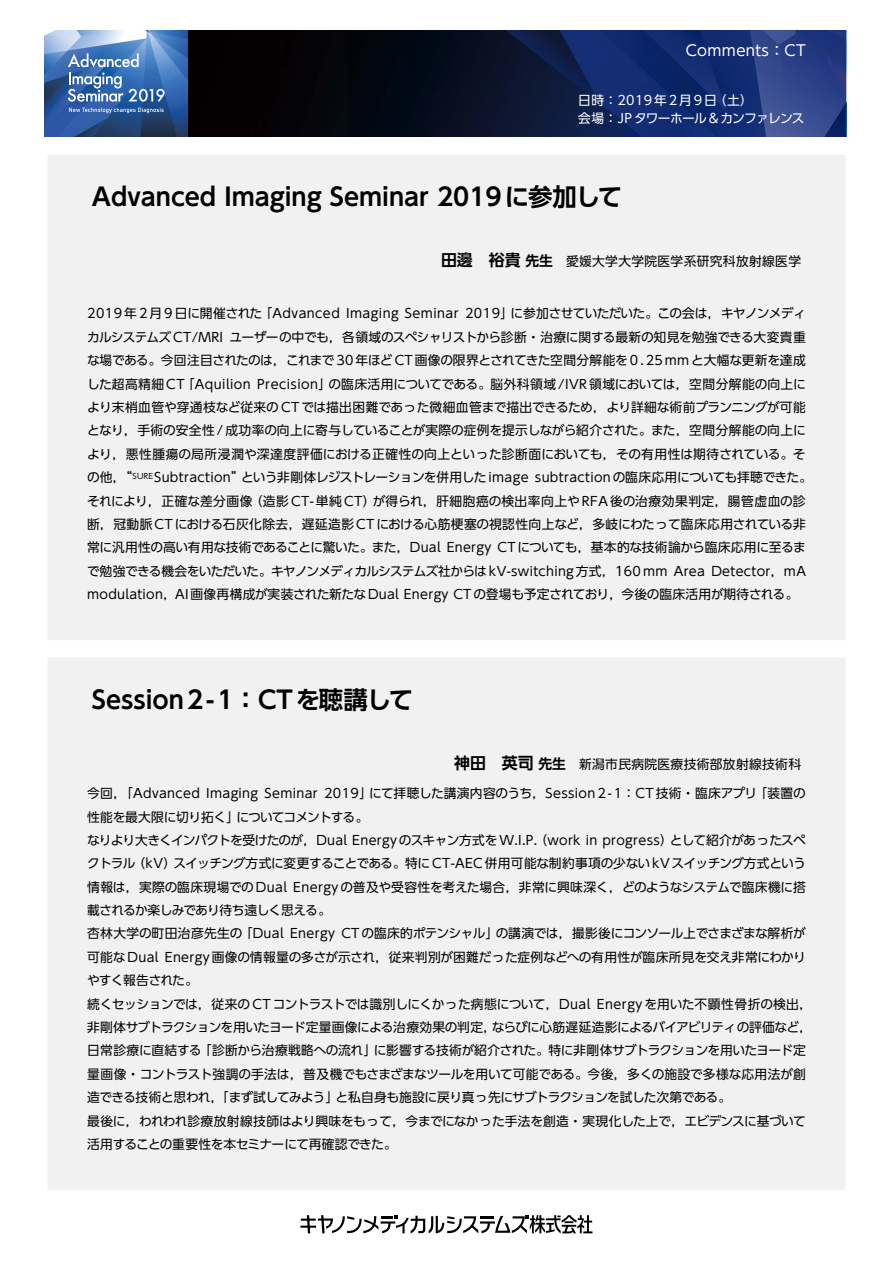
<style>
.page{position:relative;width:893px;height:1263px;background:#fff}
.page>*{position:absolute;margin:0;border:0;box-sizing:border-box;transform-origin:0 0}
.t1{font:700 24.45px "UD Shin Go Pro De";color:#000}
.t2{font:14.85px "UD Shin Go Pro";letter-spacing:.025em;color:#fff}
.t3{font:12.75px/23.4px "UD Shin Go Pro";letter-spacing:-.015em;color:#000}
.t4{font:12.75px "UD Shin Go Pro";letter-spacing:.025em;color:#000}
.t5{font:12.75px/18.1px "UD Shin Go Pro";letter-spacing:-.015em;color:#fff}
.s1{font-family:"UD Shin Go Pro De";font-weight:700;font-size:15.9px}
.s2{font-family:"UD Shin Go Pro De";font-weight:700;font-size:13.8px}
</style>
<div class="page">
<div style="left:47px;top:154px;width:799px;height:487px;background:#eeeeef;border:1px solid #fff"></div>
<div style="left:47px;top:657px;width:799px;height:533px;background:#eeeeef"></div>
<img style="left:188px;top:30px;width:161px;height:106px">
<img style="left:45px;top:30px;width:143px;height:106px">
<svg style="left:68px;top:53px;width:97px;height:49px;background:#5e8ac2"></svg>
<svg style="left:69px;top:108px;width:95px;height:5px"></svg>
<svg style="left:349px;top:30px;width:497px;height:106px;background:#112250"></svg>
<svg style="left:300px;top:1215px;width:292px;height:18px"></svg>
<p class="t2" style="left:686px;top:38px;width:122px">Comments：CT</p>
<p class="t5" style="left:578px;top:90px;width:228px">日時：2019年2月9日（土）<br>会場：JP タワーホール &amp; カンファレンス</p>
<h1 class="t1" style="left:92px;top:177px;width:532px">Advanced Imaging Seminar 2019に参加して</h1>
<p class="t4" style="left:441px;top:251px;width:362px"><span class="s1">田邊　裕貴</span> <span class="s2">先生</span> 愛媛大学大学院医学系研究科放射線医学</p>
<p class="t3" style="left:87px;top:302px;width:726px">2019年2月9日に開催された「Advanced Imaging Seminar 2019」に参加させていただいた。この会は，キヤノンメディカルシステムズ CT/MRI ユーザーの中でも，各領域のスペシャリストから診断・治療に関する最新の知見を勉強できる大変貴重な場である。今回注目されたのは，これまで 30 年ほど CT 画像の限界とされてきた空間分解能を 0 . 25 mm と大幅な更新を達成した超高精細CT「Aquilion Precision」の臨床活用についてである。脳外科領域/IVR領域においては，空間分解能の向上により末梢血管や穿通枝など従来の CT では描出困難であった微細血管まで描出できるため，より詳細な術前プランニングが可能となり，手術の安全性 / 成功率の向上に寄与していることが実際の症例を提示しながら紹介された。また，空間分解能の向上により，悪性腫瘍の局所浸潤や深達度評価における正確性の向上といった診断面においても，その有用性は期待されている。その他，“<sup>SURE</sup>Subtraction”という非剛体レジストレーションを併用したimage subtractionの臨床応用についても拝聴できた。それにより，正確な差分画像（造影CT-単純CT）が得られ，肝細胞癌の検出率向上やRFA後の治療効果判定，腸管虚血の診断，冠動脈CTにおける石灰化除去，遅延造影CTにおける心筋梗塞の視認性向上など，多岐にわたって臨床応用されている非常に汎用性の高い有用な技術であることに驚いた。また，Dual Energy CT についても，基本的な技術論から臨床応用に至るまで勉強できる機会をいただいた。キヤノンメディカルシステムズ社からはkV-switching方式，160mm Area Detector，mA modulation，AI画像再構成が実装された新たなDual Energy CTの登場も予定されており，今後の臨床活用が期待される。</p>
<h1 class="t1" style="left:92px;top:680px;width:323px">Session2-1：CTを聴講して</h1>
<p class="t4" style="left:454px;top:754px;width:348px"><span class="s1">神田　英司</span> <span class="s2">先生</span> 新潟市民病院医療技術部放射線技術科</p>
<p class="t3" style="left:87px;top:781px;width:727px">今回，「Advanced Imaging Seminar 2019」にて拝聴した講演内容のうち，Session2-1：CT技術・臨床アプリ「装置の性能を最大限に切り拓く」についてコメントする。<br>なりより大きくインパクトを受けたのが，Dual Energyのスキャン方式をW.I.P.（work in progress）として紹介があったスペクトラル（kV）スイッチング方式に変更することである。特に CT-AEC 併用可能な制約事項の少ない kV スイッチング方式という情報は，実際の臨床現場でのDual Energyの普及や受容性を考えた場合，非常に興味深く，どのようなシステムで臨床機に搭載されるか楽しみであり待ち遠しく思える。<br>杏林大学の町田治彦先生の「Dual Energy CT の臨床的ポテンシャル」の講演では，撮影後にコンソール上でさまざまな解析が可能なDual Energy画像の情報量の多さが示され，従来判別が困難だった症例などへの有用性が臨床所見を交え非常にわかりやすく報告された。<br>続くセッションでは，従来の CT コントラストでは識別しにくかった病態について，Dual Energy を用いた不顕性骨折の検出，非剛体サブトラクションを用いたヨード定量画像による治療効果の判定，ならびに心筋遅延造影によるバイアビリティの評価など，日常診療に直結する「診断から治療戦略への流れ」に影響する技術が紹介された。特に非剛体サブトラクションを用いたヨード定量画像・コントラスト強調の手法は，普及機でもさまざまなツールを用いて可能である。今後，多くの施設で多様な応用法が創造できる技術と思われ，「まず試してみよう」と私自身も施設に戻り真っ先にサブトラクションを試した次第である。<br>最後に，われわれ診療放射線技師はより興味をもって，今までになかった手法を創造・実現化した上で，エビデンスに基づいて活用することの重要性を本セミナーにて再確認できた。</p>
</div>
